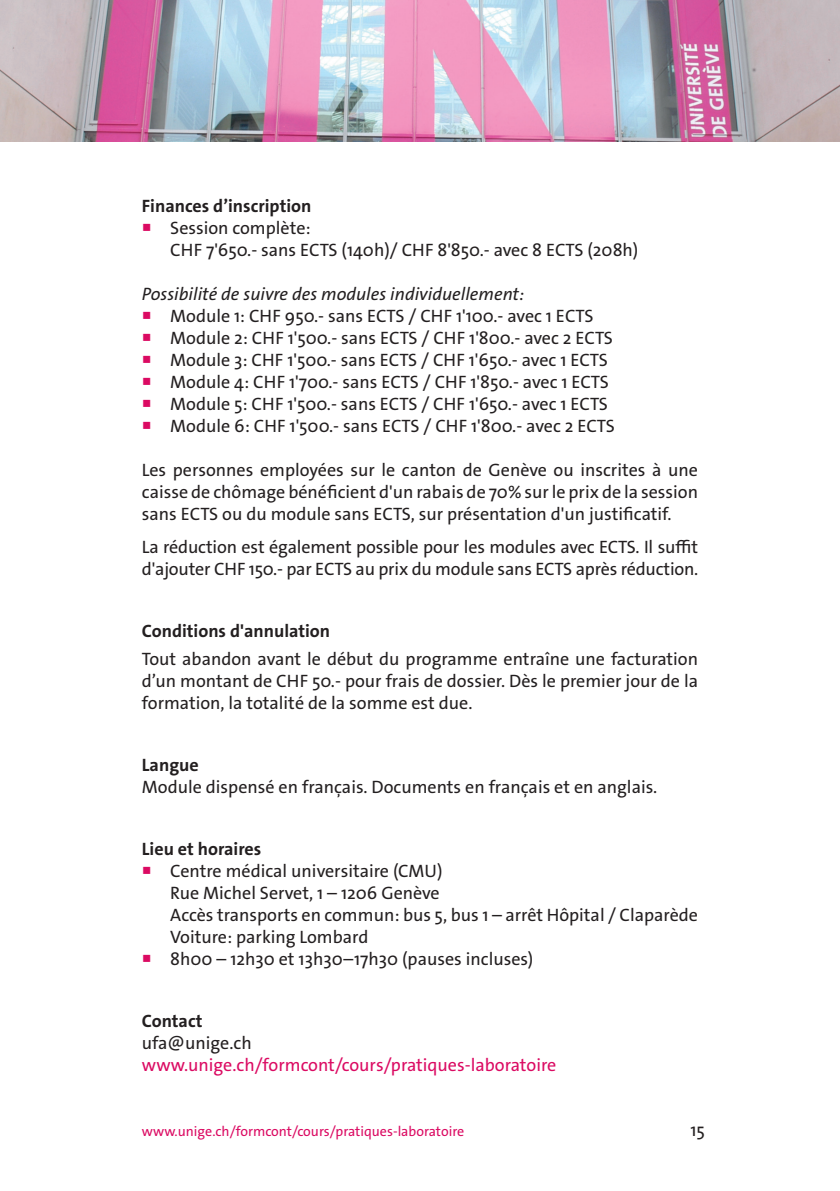
<style>
.page{position:relative;width:840px;height:1191px;background:#fff}
.page>*{position:absolute;margin:0;border:0;box-sizing:border-box;transform-origin:0 0}
.retrait5{font:18px "The Sans Os F";color:#231f20}
.texte{font:18px/22px "The Sans Os F";color:#231f20;text-align:justify}
.texte-2{font:700 18px "The Sans Os F";color:#231f20}
.t1{font:18px "The Sans Os F";color:#db0a62}
.retrait5-2{font:italic 18px "The Sans Os F";color:#231f20}
.t2{font:14px "The Sans Os F";color:#db0a62}
.s1{color:#db0a62}
</style>
<div class="page">
<img style="left:0;top:0;width:839px;height:142px">
<p class="texte-2" style="left:142px;top:194px;width:171px">Finances d’inscription</p>
<p class="retrait5" style="left:142px;top:216px;width:170px"><span class="s1">○</span> Session complète:</p>
<p class="retrait5" style="left:170px;top:238px;width:469px">CHF 7'650.- sans ECTS (140h)/ CHF 8'850.- avec 8 ECTS (208h)</p>
<p class="retrait5-2" style="left:142px;top:282px;width:383px">Possibilité de suivre des modules individuellement:</p>
<p class="retrait5" style="left:142px;top:304px;width:453px"><span class="s1">○</span> Module 1: CHF 950.- sans ECTS / CHF 1'100.- avec 1 ECTS</p>
<p class="retrait5" style="left:142px;top:326px;width:472px"><span class="s1">○</span> Module 2: CHF 1'500.- sans ECTS / CHF 1'800.- avec 2 ECTS</p>
<p class="retrait5" style="left:142px;top:348px;width:467px"><span class="s1">○</span> Module 3: CHF 1'500.- sans ECTS / CHF 1'650.- avec 1 ECTS</p>
<p class="retrait5" style="left:142px;top:370px;width:468px"><span class="s1">○</span> Module 4: CHF 1'700.- sans ECTS / CHF 1'850.- avec 1 ECTS</p>
<p class="retrait5" style="left:142px;top:392px;width:467px"><span class="s1">○</span> Module 5: CHF 1'500.- sans ECTS / CHF 1'650.- avec 1 ECTS</p>
<p class="retrait5" style="left:142px;top:414px;width:474px"><span class="s1">○</span> Module 6: CHF 1'500.- sans ECTS / CHF 1'800.- avec 2 ECTS</p>
<p class="texte" style="left:142px;top:459px;width:557px">Les personnes employées sur le canton de Genève ou inscrites à une caisse de chômage bénéficient d'un rabais de 70% sur le prix de la session sans ECTS ou du module sans ECTS, sur présentation d'un justificatif.</p>
<p class="texte" style="left:142px;top:536px;width:557px">La réduction est également possible pour les modules avec ECTS. Il suffit d'ajouter CHF 150.- par ECTS au prix du module sans ECTS après réduction.</p>
<p class="texte-2" style="left:142px;top:619px;width:190px">Conditions d'annulation</p>
<p class="texte" style="left:142px;top:648px;width:557px">Tout abandon avant le début du programme entraîne une facturation d’un montant de CHF 50.- pour frais de dossier. Dès le premier jour de la formation, la totalité de la somme est due.</p>
<p class="texte-2" style="left:142px;top:753px;width:58px">Langue</p>
<p class="texte" style="left:142px;top:776px;width:516px">Module dispensé en français. Documents en français et en anglais.</p>
<p class="texte-2" style="left:142px;top:837px;width:121px">Lieu et horaires</p>
<p class="retrait5" style="left:142px;top:859px;width:302px"><span class="s1">○</span> Centre médical universitaire (CMU)</p>
<p class="retrait5" style="left:170px;top:881px;width:271px">Rue Michel Servet, 1 – 1206 Genève</p>
<p class="retrait5" style="left:170px;top:903px;width:529px">Accès transports en commun: bus 5, bus 1 – arrêt Hôpital / Claparède</p>
<p class="retrait5" style="left:170px;top:925px;width:199px">Voiture: parking Lombard</p>
<p class="retrait5" style="left:142px;top:947px;width:393px"><span class="s1">○</span> 8h00 – 12h30 et 13h30–17h30 (pauses incluses)</p>
<p class="texte-2" style="left:142px;top:1009px;width:62px">Contact</p>
<p class="texte" style="left:142px;top:1032px;width:111px">ufa@unige.ch</p>
<p class="t1" style="left:142px;top:1053px;width:416px">www.unige.ch/formcont/cours/pratiques-laboratoire</p>
<p class="t2" style="left:142px;top:1122px;width:324px">www.unige.ch/formcont/cours/pratiques-laboratoire</p>
<p class="texte" style="left:690px;top:1119px;width:16px">15</p>
</div>
